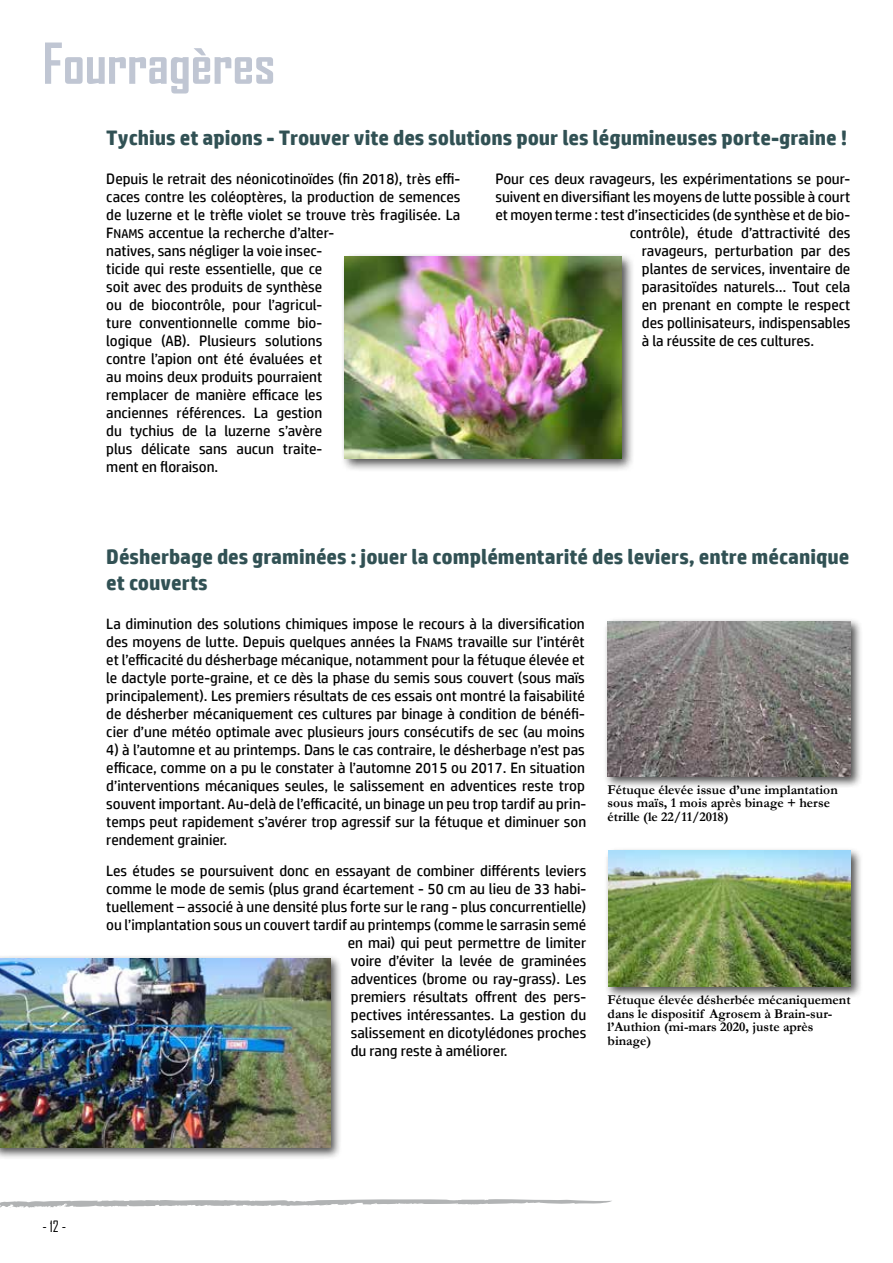
<style>
.page{position:relative;width:893px;height:1263px;background:#fff}
.page>*{position:absolute;margin:0;border:0;box-sizing:border-box;transform-origin:0 0}
.t1{font:700 54px "Agency FB";color:#c0c6d3}
.t2{font:700 21px/25.2px "HP Simplified";color:#315154}
.t3{font:15px/18px "HP Simplified";color:#000;text-align:justify}
.t4{font:15px "Agency FB";color:#000}
.t5{font:700 13.5px/13.5px "Garamond";color:#000}
.s1{font-family:"HP Simplified Regular SC850"}
.s2{font-family:"HP Simplified Regular SC850";font-size:12.75px}
</style>
<div class="page">
<svg style="left:0;top:1199px;width:612px;height:9px"></svg>
<div style="left:340px;top:252px;width:295px;height:221px;background:#000;opacity:.7"></div>
<img style="left:345px;top:256px;width:276px;height:203px">
<div style="left:604px;top:847px;width:259px;height:153px;background:#000;opacity:.7"></div>
<img style="left:608px;top:851px;width:242px;height:136px">
<div style="left:0;top:955px;width:343px;height:205px;background:#000;opacity:.7"></div>
<img style="left:0;top:959px;width:330px;height:189px">
<div style="left:603px;top:617px;width:260px;height:171px;background:#000;opacity:.7"></div>
<img style="left:607px;top:621px;width:243px;height:155px">
<h1 class="t1" style="left:43px;top:30px;width:234px">Fourragères</h1>
<h2 class="t2" style="left:106px;top:124px;width:742px">Tychius et apions - Trouver vite des solutions pour les légumineuses porte-graine !</h2>
<p class="t3" style="left:106px;top:169px;width:356px;text-align:left">Depuis le retrait des néonicotinoïdes (fin 2018), très effi&shy;caces contre les coléoptères, la production de semences de luzerne et le trèfle violet se trouve très fragilisée. La <span class="s1">F</span><span class="s2">NAMS</span> accentue la recherche d’alter-<br>natives, sans négliger la voie insec-<br>ticide qui reste essentielle, que ce<br>soit avec des produits de synthèse<br>ou de biocontrôle, pour l’agricul-<br>ture conventionnelle comme bio-<br>logique (AB). Plusieurs solutions<br>contre l’apion ont été évaluées et<br>au moins deux produits pourraient<br>remplacer de manière efficace les<br>anciennes références. La gestion<br>du tychius de la luzerne s’avère<br>plus délicate sans aucun traite-<br>ment en floraison.</p>
<p class="t3" style="left:495px;top:169px;width:356px">Pour ces deux ravageurs, les expérimentations se pour-</p>
<p class="t3" style="left:495px;top:187px;width:356px">suivent en diversifiant les moyens de lutte possible à court</p>
<p class="t3" style="left:495px;top:205px;width:356px">et moyen terme : test d’insecticides (de synthèse et de bio-</p>
<p class="t3" style="left:630px;top:223px;width:222px">contrôle), étude d’attractivité des</p>
<p class="t3" style="left:642px;top:241px;width:210px">ravageurs, perturbation par des</p>
<p class="t3" style="left:642px;top:259px;width:210px">plantes de services, inventaire de</p>
<p class="t3" style="left:642px;top:277px;width:210px">parasitoïdes naturels… Tout cela</p>
<p class="t3" style="left:642px;top:295px;width:210px">en prenant en compte le respect</p>
<p class="t3" style="left:642px;top:313px;width:210px">des pollinisateurs, indispensables</p>
<p class="t3" style="left:642px;top:331px;width:174px">à la réussite de ces cultures.</p>
<h2 class="t2" style="left:106px;top:544px;width:745px">Désherbage des graminées : jouer la complémentarité des leviers, entre mécanique et couverts</h2>
<p class="t3" style="left:106px;top:614px;width:480px">La diminution des solutions chimiques impose le recours à la diversification des moyens de lutte. Depuis quelques années la <span class="s1">F</span><span class="s2">NAMS</span> travaille sur l’intérêt et l’efficacité du désherbage mécanique, notamment pour la fétuque élevée et le dactyle porte-graine, et ce dès la phase du semis sous couvert (sous maïs principalement). Les premiers résultats de ces essais ont montré la faisabilité de désherber mécaniquement ces cultures par binage à condition de bénéfi&shy;cier d’une météo optimale avec plusieurs jours consécutifs de sec (au moins</p>
<p class="t3" style="left:106px;top:740px;width:481px">4) à l’automne et au printemps. Dans le cas contraire, le désherbage n’est pas efficace, comme on a pu le constater à l’automne 2015 ou 2017. En situation d’interventions mécaniques seules, le salissement en adventices reste trop souvent important. Au-delà de l’efficacité, un binage un peu trop tardif au prin&shy;temps peut rapidement s’avérer trop agressif sur la fétuque et diminuer son rendement grainier.</p>
<p class="t3" style="left:106px;top:861px;width:482px">Les études se poursuivent donc en essayant de combiner différents leviers</p>
<p class="t3" style="left:106px;top:879px;width:482px">comme le mode de semis (plus grand écartement - 50 cm au lieu de 33 habi-</p>
<p class="t3" style="left:106px;top:897px;width:481px">tuellement – associé à une densité plus forte sur le rang - plus concurrentielle)</p>
<p class="t3" style="left:106px;top:915px;width:482px">ou l’implantation sous un couvert tardif au printemps (comme le sarrasin semé</p>
<p class="t3" style="left:348px;top:933px;width:240px">en mai) qui peut permettre de limiter</p>
<p class="t3" style="left:351px;top:951px;width:237px">voire d’éviter la levée de graminées</p>
<p class="t3" style="left:351px;top:969px;width:237px">adventices (brome ou ray-grass). Les</p>
<p class="t3" style="left:351px;top:987px;width:237px">premiers résultats offrent des pers-</p>
<p class="t3" style="left:351px;top:1005px;width:237px">pectives intéressantes. La gestion du</p>
<p class="t3" style="left:351px;top:1023px;width:237px">salissement en dicotylédones proches</p>
<p class="t3" style="left:351px;top:1041px;width:158px">du rang reste à améliorer.</p>
<p class="t5" style="left:608px;top:783px;width:232px">Fétuque élevée issue d’une implantation sous maïs, 1 mois après binage + herse étrille (le 22/11/2018)</p>
<p class="t5" style="left:608px;top:993px;width:245px">Fétuque élevée désherbée mécaniquement dans le dispositif Agrosem à Brain-sur&shy;l’Authion (mi-mars 2020, juste après binage)</p>
<p class="t4" style="left:43px;top:1217px;width:25px">- 12 -</p>
</div>
